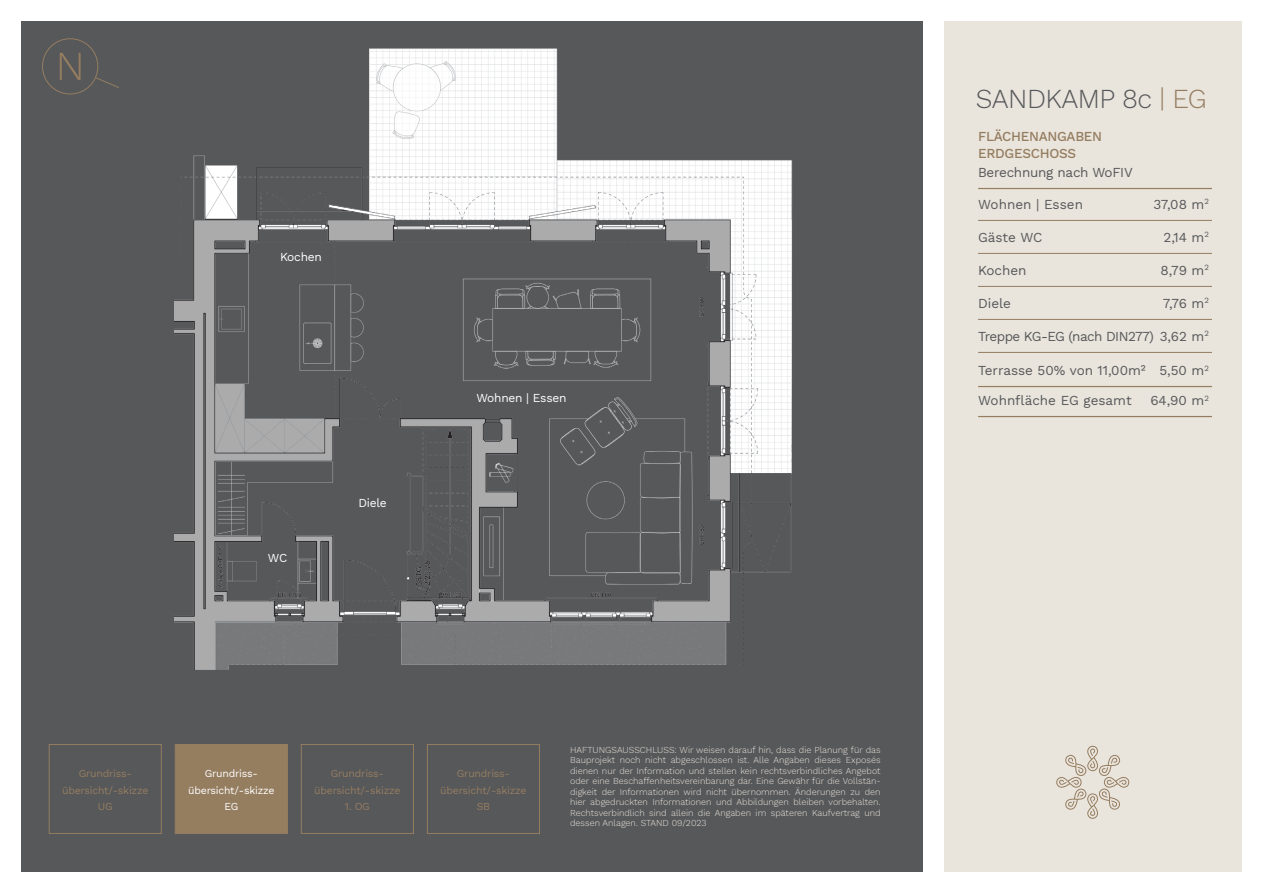
<style>
.page{position:relative;width:1263px;height:893px;background:#fff}
.page>*{position:absolute;margin:0;border:0;box-sizing:border-box;transform-origin:0 0}
.t1{font:300 27px "Work Sans";letter-spacing:-.02em;color:#57585a}
.t2{font:13.5px "Work Sans";color:#57585a}
.t3{font:13.5px "Work Sans";letter-spacing:-.04em;color:#57585a}
.t4{font:13.5px "Work Sans";letter-spacing:-.02em;color:#957d60}
.t5{font:13.5px "Work Sans";letter-spacing:-.02em;color:#57585a}
.t6{font:12px "Work Sans";letter-spacing:-.02em;color:#fff}
.t7{font:10.5px "Work Sans";letter-spacing:-.02em;color:#957d60}
.t8{font:10.5px "Work Sans";letter-spacing:-.02em;color:#fff}
.t9{font:300 9px/10.5px "Work Sans";color:#e9e4dc;text-align:justify}
.s1{color:#957d60}
</style>
<div class="page">
<div style="left:21px;top:21px;width:901px;height:851px;background:#57585a"></div>
<img style="left:175px;top:48px;width:618px;height:621px">
<div style="left:944px;top:21px;width:298px;height:851px;background:#e9e4dc"></div>
<div style="left:49px;top:744px;width:113px;height:90px;border:1px solid #957d60"></div>
<div style="left:175px;top:744px;width:113px;height:90px;background:#957d60"></div>
<div style="left:301px;top:744px;width:113px;height:90px;border:1px solid #957d60"></div>
<hr style="left:978px;top:188px;width:234px;height:1px;background:#957d60">
<hr style="left:978px;top:220px;width:234px;height:1px;background:#957d60">
<hr style="left:978px;top:253px;width:234px;height:1px;background:#957d60">
<hr style="left:978px;top:286px;width:234px;height:1px;background:#957d60">
<hr style="left:978px;top:319px;width:234px;height:1px;background:#957d60">
<hr style="left:978px;top:352px;width:234px;height:1px;background:#957d60">
<hr style="left:978px;top:386px;width:234px;height:1px;background:#957d60">
<hr style="left:978px;top:416px;width:234px;height:1px;background:#957d60">
<div style="left:427px;top:744px;width:113px;height:90px;border:1px solid #957d60"></div>
<svg style="left:1056px;top:746px;width:73px;height:73px"></svg>
<div style="left:42px;top:38px;width:56px;height:56px;border:1px solid #957d60;border-radius:50%"></div>
<svg style="left:60px;top:53px;width:21px;height:27px"></svg>
<svg style="left:94px;top:76px;width:25px;height:12px"></svg>
<p class="t6" style="left:280px;top:248px;width:43px">Kochen</p>
<p class="t6" style="left:268px;top:549px;width:21px">WC</p>
<p class="t6" style="left:358px;top:493px;width:30px">Diele</p>
<p class="t6" style="left:476px;top:389px;width:92px">Wohnen | Essen</p>
<p class="t7" style="left:79px;top:766px;width:55px">Grundriss-</p>
<p class="t7" style="left:62px;top:782px;width:88px">übersicht/-skizze</p>
<p class="t7" style="left:98px;top:798px;width:16px">UG</p>
<p class="t8" style="left:205px;top:766px;width:55px">Grundriss-</p>
<p class="t8" style="left:188px;top:782px;width:88px">übersicht/-skizze</p>
<p class="t8" style="left:224px;top:798px;width:15px">EG</p>
<p class="t7" style="left:331px;top:766px;width:55px">Grundriss-</p>
<p class="t7" style="left:314px;top:782px;width:88px">übersicht/-skizze</p>
<p class="t7" style="left:345px;top:798px;width:27px">1. OG</p>
<p class="t7" style="left:457px;top:766px;width:55px">Grundriss-</p>
<p class="t7" style="left:440px;top:782px;width:88px">übersicht/-skizze</p>
<p class="t7" style="left:477px;top:798px;width:15px">SB</p>
<p class="t9" style="left:570px;top:744px;width:312px">HAFTUNGSAUSSCHLUSS: Wir weisen darauf hin, dass die Planung für das Bauprojekt noch nicht abgeschlossen ist. Alle Angaben dieses Exposés dienen nur der Information und stellen kein rechtsverbindliches Angebot oder eine Beschaffenheitsvereinbarung dar. Eine Gewähr für die Vollstän&shy;digkeit der Informationen wird nicht übernommen. Änderungen zu den hier abgedruckten Informationen und Abbildungen bleiben vorbehalten.<br>Rechtsverbindlich sind allein die Angaben im späteren Kaufvertrag und dessen Anlagen. STAND 09/2023</p>
<p class="t1" style="left:976px;top:79px;width:232px">SANDKAMP 8c <span class="s1">| EG</span></p>
<p class="t4" style="left:978px;top:126px;width:126px">FLÄCHENANGABEN</p>
<p class="t4" style="left:978px;top:143px;width:100px">ERDGESCHOSS</p>
<p class="t5" style="left:978px;top:162px;width:156px">Berechnung nach WoFIV</p>
<p class="t2" style="left:978px;top:194px;width:106px">Wohnen | Essen</p>
<p class="t2" style="left:1153px;top:194px;width:57px">37,08 m<sup>2</sup></p>
<p class="t2" style="left:978px;top:227px;width:66px">Gäste WC</p>
<p class="t2" style="left:1164px;top:227px;width:47px">2,14 m<sup>2</sup></p>
<p class="t2" style="left:978px;top:260px;width:50px">Kochen</p>
<p class="t2" style="left:1160px;top:260px;width:50px">8,79 m<sup>2</sup></p>
<p class="t2" style="left:978px;top:293px;width:34px">Diele</p>
<p class="t2" style="left:1163px;top:293px;width:48px">7,76 m<sup>2</sup></p>
<p class="t3" style="left:978px;top:326px;width:233px">Treppe KG-EG (nach DIN277) 3,62 m<sup>2</sup></p>
<p class="t2" style="left:978px;top:360px;width:233px">Terrasse 50% von 11,00m² 5,50 m<sup>2</sup></p>
<p class="t2" style="left:978px;top:390px;width:155px">Wohnfläche EG gesamt</p>
<p class="t2" style="left:1150px;top:390px;width:60px">64,90 m<sup>2</sup></p>
</div>
